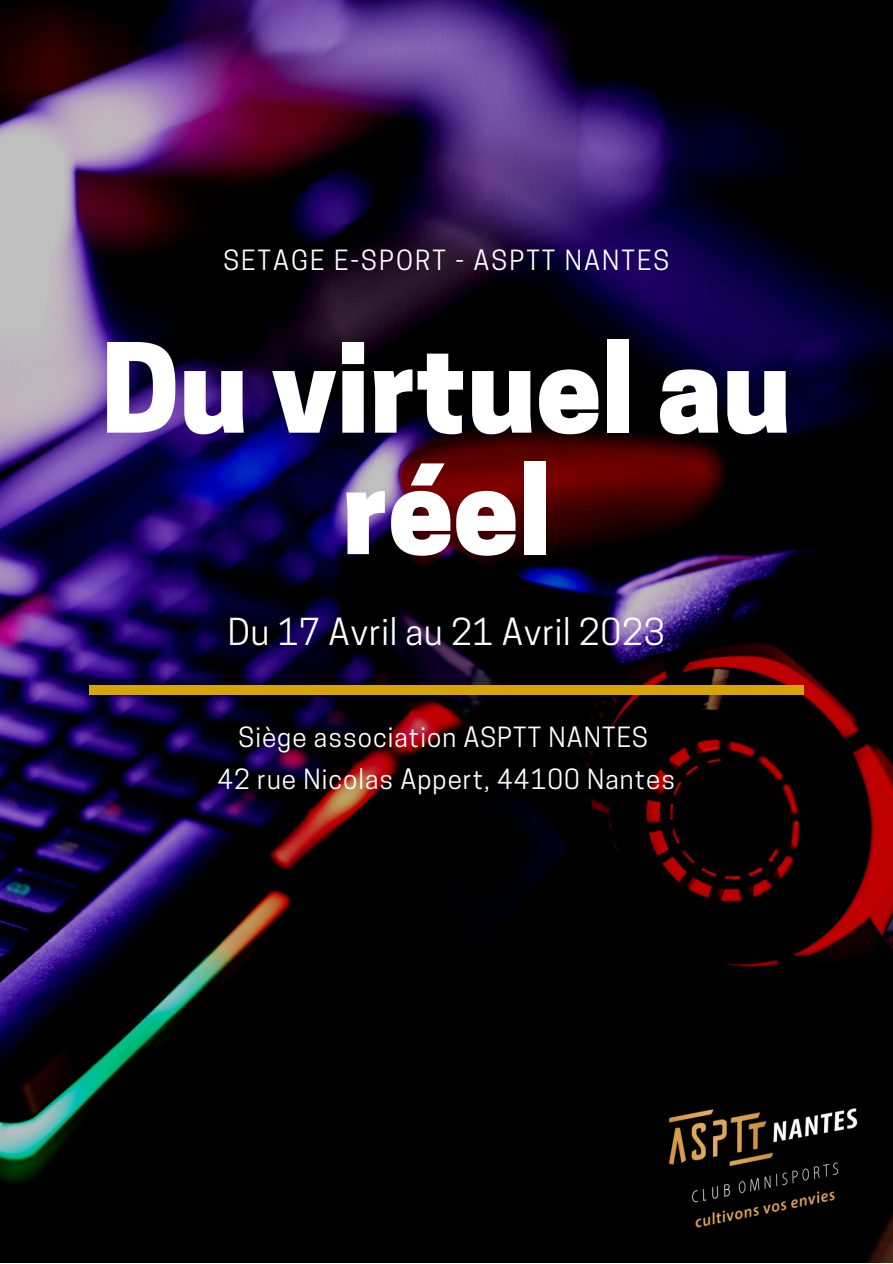
<style>
.page{position:relative;width:893px;height:1264px;background:#fff}
.page>*{position:absolute;margin:0;border:0;box-sizing:border-box;transform-origin:0 0}
.t1{font:800 116.25px/121.4px "Cooper Hewitt";color:#fff;text-align:center}
.t2{font:34.8px "Cooper Hewitt";letter-spacing:.02em;color:#fff}
.t3{font:26.1px/41.5px "Cooper Hewitt";letter-spacing:.04em;color:#fff;text-align:center}
.t4{font:26.1px "Cooper Hewitt";letter-spacing:.08em;color:#fff}
</style>
<div class="page">
<img style="left:0;top:0;width:892px;height:1262px">
<img style="left:632px;top:1070px;width:260px;height:192px">
<div style="left:89px;top:685px;width:714px;height:10px;background:#d5a50a"></div>
<p class="t4" style="left:223px;top:250px;width:447px">SETAGE E-SPORT - ASPTT NANTES</p>
<h1 class="t1" style="left:101px;top:343px;width:691px">Du virtuel au réel</h1>
<h2 class="t2" style="left:228px;top:619px;width:438px">Du 17 Avril au 21 Avril 2023</h2>
<p class="t3" style="left:217px;top:719px;width:459px">Siège association ASPTT NANTES<br>42 rue Nicolas Appert, 44100 Nantes</p>
</div>
